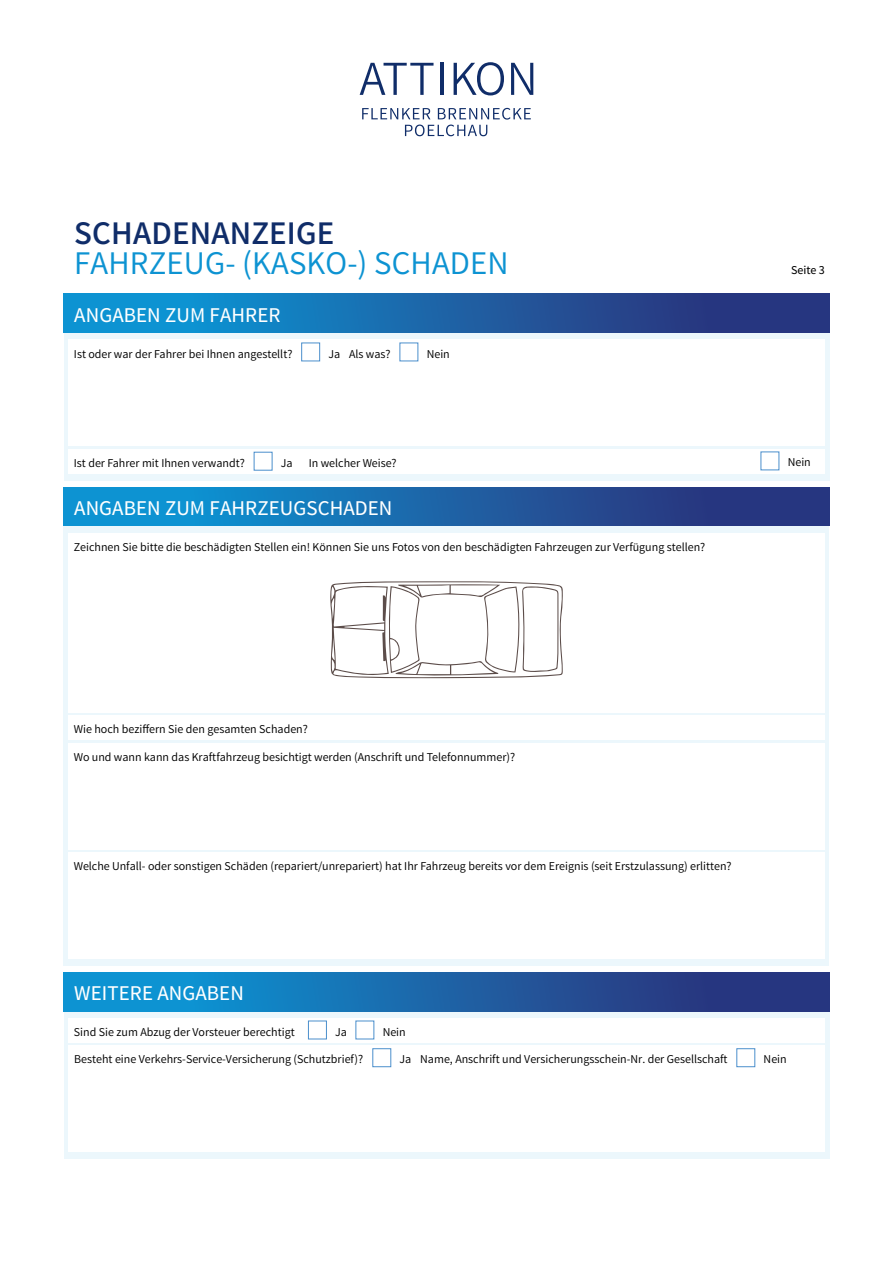
<style>
.page{position:relative;width:893px;height:1263px;background:#fff}
.page>*{position:absolute;margin:0;border:0;box-sizing:border-box;transform-origin:0 0}
.t1{font:33px "Varta";letter-spacing:.005em;color:#0d93d2}
.t2{font:700 33px "Varta";letter-spacing:.005em;color:#102d69}
.t3{font:500 21px "Varta";letter-spacing:.005em;color:#fff}
.t4{font:12px "Varta";color:#000}
.t5{font:500 12px "Varta";color:#000}
</style>
<div class="page">
<svg style="left:360px;top:63px;width:73px;height:32px"></svg>
<hr style="left:440px;top:63px;width:4px;height:32px;background:#102d69">
<svg style="left:454px;top:62px;width:50px;height:33px"></svg>
<svg style="left:511px;top:63px;width:22px;height:32px"></svg>
<svg style="left:362px;top:108px;width:169px;height:28px"></svg>
<div style="left:64px;top:333px;width:765px;height:147px;background:#ecf7fc"></div>
<div style="left:64px;top:1011px;width:765px;height:147px;background:#ecf7fc"></div>
<div style="left:64px;top:526px;width:765px;height:439px;background:#ecf7fc"></div>
<div style="left:64px;top:294px;width:765px;height:39px;background:linear-gradient(to right,#0a9fdc,#2d2973)"></div>
<div style="left:64px;top:487px;width:765px;height:39px;background:linear-gradient(to right,#0a9fdc,#2d2973)"></div>
<div style="left:64px;top:972px;width:765px;height:39px;background:linear-gradient(to right,#0a9fdc,#2d2973)"></div>
<div style="left:68px;top:340px;width:757px;height:106px;background:#fff"></div>
<div style="left:301px;top:343px;width:19px;height:18px;background:#fff;border:1px solid #4b8fcc"></div>
<div style="left:68px;top:449px;width:757px;height:24px;background:#fff"></div>
<div style="left:254px;top:452px;width:18px;height:19px;background:#fff;border:1px solid #4b8fcc"></div>
<div style="left:68px;top:533px;width:757px;height:179px;background:#fff"></div>
<svg style="left:330px;top:581px;width:233px;height:97px"></svg>
<div style="left:68px;top:715px;width:757px;height:25px;background:#fff"></div>
<div style="left:68px;top:743px;width:757px;height:106px;background:#fff"></div>
<div style="left:68px;top:852px;width:757px;height:106px;background:#fff"></div>
<div style="left:68px;top:1018px;width:757px;height:24px;background:#fff"></div>
<div style="left:308px;top:1020px;width:19px;height:19px;background:#fff;border:1px solid #4b8fcc"></div>
<div style="left:68px;top:1045px;width:757px;height:106px;background:#fff"></div>
<div style="left:372px;top:1048px;width:19px;height:19px;background:#fff;border:1px solid #4b8fcc"></div>
<div style="left:736px;top:1048px;width:19px;height:19px;background:#fff;border:1px solid #4b8fcc"></div>
<h1 class="t2" style="left:74px;top:212px;width:261px">SCHADENANZEIGE</h1>
<h1 class="t1" style="left:74px;top:242px;width:436px">FAHRZEUG- (KASKO-) SCHADEN</h1>
<h2 class="t3" style="left:74px;top:302px;width:208px">ANGABEN ZUM FAHRER</h2>
<p class="t4" style="left:74px;top:346px;width:220px">Ist oder war der Fahrer bei Ihnen angestellt?</p>
<p class="t4" style="left:328px;top:346px;width:64px">Ja Als was?</p>
<p class="t4" style="left:427px;top:346px;width:25px">Nein</p>
<p class="t5" style="left:791px;top:262px;width:35px">Seite 3</p>
<p class="t4" style="left:74px;top:455px;width:172px">Ist der Fahrer mit Ihnen verwandt?</p>
<p class="t4" style="left:281px;top:455px;width:13px">Ja</p>
<p class="t4" style="left:309px;top:455px;width:89px">In welcher Weise?</p>
<p class="t4" style="left:788px;top:455px;width:25px">Nein</p>
<h2 class="t3" style="left:74px;top:495px;width:320px">ANGABEN ZUM FAHRZEUGSCHADEN</h2>
<p class="t4" style="left:74px;top:539px;width:633px">Zeichnen Sie bitte die beschädigten Stellen ein! Können Sie uns Fotos von den beschädigten Fahrzeugen zur Verfügung stellen?</p>
<p class="t4" style="left:74px;top:722px;width:235px">Wie hoch beziffern Sie den gesamten Schaden?</p>
<p class="t4" style="left:74px;top:749px;width:443px">Wo und wann kann das Kraftfahrzeug besichtigt werden (Anschrift und Telefonnummer)?</p>
<p class="t4" style="left:74px;top:859px;width:659px">Welche Unfall- oder sonstigen Schäden (repariert/unrepariert) hat Ihr Fahrzeug bereits vor dem Ereignis (seit Erstzulassung) erlitten?</p>
<h2 class="t3" style="left:74px;top:980px;width:171px">WEITERE ANGABEN</h2>
<p class="t4" style="left:74px;top:1024px;width:222px">Sind Sie zum Abzug der Vorsteuer berechtigt</p>
<p class="t4" style="left:335px;top:1024px;width:13px">Ja</p>
<p class="t4" style="left:383px;top:1024px;width:25px">Nein</p>
<p class="t4" style="left:74px;top:1052px;width:290px">Besteht eine Verkehrs-Service-Versicherung (Schutzbrief)?</p>
<p class="t4" style="left:400px;top:1052px;width:329px">Ja Name, Anschrift und Versicherungsschein-Nr. der Gesellschaft</p>
<p class="t4" style="left:764px;top:1052px;width:25px">Nein</p>
</div>
